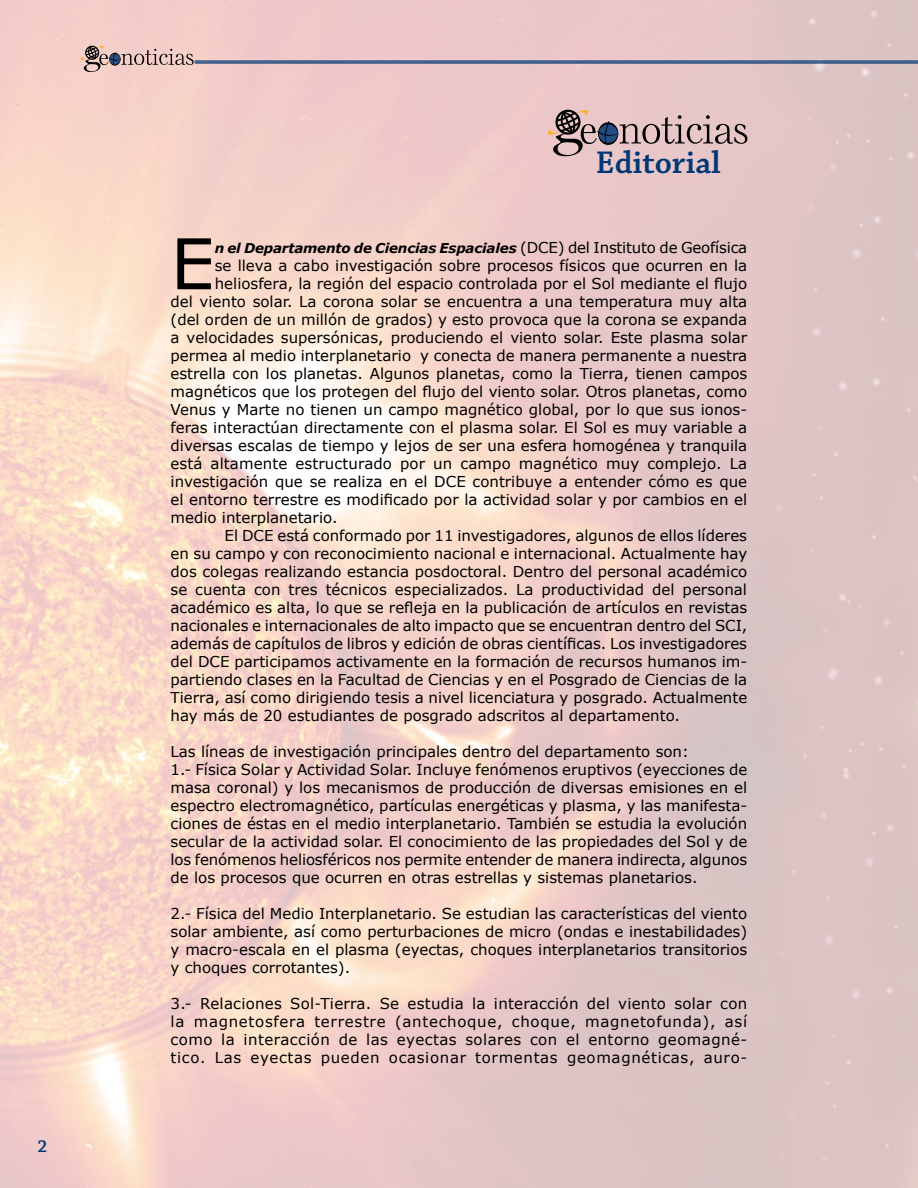
<style>
.page{position:relative;width:918px;height:1188px;background:#fff}
.page>*{position:absolute;margin:0;border:0;box-sizing:border-box;transform-origin:0 0}
.t1{font:70.05px "Verdana";color:#000}
.t2{font:600 33px "Chaparral Pro";letter-spacing:.005em;color:#003876}
.t3{font:600 18px "Chaparral Pro";color:#003876}
.t4{font:15px/18px "Verdana";color:#000;text-align:justify}
.t5{font:italic 700 13.5px "Verdana";letter-spacing:-.015em;color:#000}
.s1{font-weight:400;font-style:normal;font-size:15px}
</style>
<div class="page">
<img style="left:0;top:0;width:918px;height:1188px">
<svg style="left:545px;top:109px;width:202px;height:47px;background:#bda2a3"></svg>
<svg style="left:79px;top:45px;width:115px;height:27px;background:#c8aaa5"></svg>
<hr style="left:195px;top:61px;width:723px;height:1px;background:#003876">
<hr style="left:195px;top:62px;width:723px;height:1px;background:#003876">
<hr style="left:195px;top:63px;width:723px;height:1px;background:#003876">
<p class="t3" style="left:38px;top:1136px;width:11px">2</p>
<h2 class="t2" style="left:596px;top:143px;width:126px">Editorial</h2>
<h1 class="t1" style="left:171px;top:219px;width:46px">E</h1>
<p class="t5" style="left:215px;top:240px;width:534px">n el Departamento de Ciencias Espaciales <span class="s1">(DCE) del Instituto de Geofísica</span></p>
<p class="t4" style="left:215px;top:256px;width:534px">se lleva a cabo investigación sobre procesos físicos que ocurren en la</p>
<p class="t4" style="left:215px;top:274px;width:534px">heliosfera, la región del espacio controlada por el Sol mediante el flujo</p>
<p class="t4" style="left:171px;top:292px;width:578px">del viento solar. La corona solar se encuentra a una temperatura muy alta</p>
<p class="t4" style="left:171px;top:310px;width:578px">(del orden de un millón de grados) y esto provoca que la corona se expanda</p>
<p class="t4" style="left:171px;top:328px;width:578px">a velocidades supersónicas, produciendo el viento solar. Este plasma solar</p>
<p class="t4" style="left:171px;top:346px;width:578px">permea al medio interplanetario y conecta de manera permanente a nuestra</p>
<p class="t4" style="left:171px;top:364px;width:578px">estrella con los planetas. Algunos planetas, como la Tierra, tienen campos</p>
<p class="t4" style="left:171px;top:382px;width:578px">magnéticos que los protegen del flujo del viento solar. Otros planetas, como</p>
<p class="t4" style="left:171px;top:400px;width:578px">Venus y Marte no tienen un campo magnético global, por lo que sus ionos-</p>
<p class="t4" style="left:171px;top:418px;width:578px">feras interactúan directamente con el plasma solar. El Sol es muy variable a</p>
<p class="t4" style="left:171px;top:436px;width:578px">diversas escalas de tiempo y lejos de ser una esfera homogénea y tranquila</p>
<p class="t4" style="left:171px;top:454px;width:578px">está altamente estructurado por un campo magnético muy complejo. La</p>
<p class="t4" style="left:171px;top:472px;width:578px">investigación que se realiza en el DCE contribuye a entender cómo es que</p>
<p class="t4" style="left:171px;top:490px;width:578px">el entorno terrestre es modificado por la actividad solar y por cambios en el</p>
<p class="t4" style="left:171px;top:508px;width:168px">medio interplanetario.</p>
<p class="t4" style="left:225px;top:526px;width:524px">El DCE está conformado por 11 investigadores, algunos de ellos líderes</p>
<p class="t4" style="left:171px;top:544px;width:578px">en su campo y con reconocimiento nacional e internacional. Actualmente hay</p>
<p class="t4" style="left:171px;top:562px;width:578px">dos colegas realizando estancia posdoctoral. Dentro del personal académico</p>
<p class="t4" style="left:171px;top:580px;width:578px">se cuenta con tres técnicos especializados. La productividad del personal</p>
<p class="t4" style="left:171px;top:598px;width:578px">académico es alta, lo que se refleja en la publicación de artículos en revistas</p>
<p class="t4" style="left:171px;top:616px;width:578px">nacionales e internacionales de alto impacto que se encuentran dentro del SCI,</p>
<p class="t4" style="left:171px;top:634px;width:578px">además de capítulos de libros y edición de obras científicas. Los investigadores</p>
<p class="t4" style="left:171px;top:652px;width:578px">del DCE participamos activamente en la formación de recursos humanos im-</p>
<p class="t4" style="left:171px;top:670px;width:578px">partiendo clases en la Facultad de Ciencias y en el Posgrado de Ciencias de la</p>
<p class="t4" style="left:171px;top:688px;width:578px">Tierra, así como dirigiendo tesis a nivel licenciatura y posgrado. Actualmente</p>
<p class="t4" style="left:171px;top:706px;width:511px">hay más de 20 estudiantes de posgrado adscritos al departamento.</p>
<p class="t4" style="left:171px;top:742px;width:578px;text-align:left">Las líneas de investigación principales dentro del departamento son:<br>1.- Física Solar y Actividad Solar. Incluye fenómenos eruptivos (eyecciones de masa coronal) y los mecanismos de producción de diversas emisiones en el espectro electromagnético, partículas energéticas y plasma, y las manifesta&shy;ciones de éstas en el medio interplanetario. También se estudia la evolución secular de la actividad solar. El conocimiento de las propiedades del Sol y de los fenómenos heliosféricos nos permite entender de manera indirecta, algunos de los procesos que ocurren en otras estrellas y sistemas planetarios.</p>
<p class="t4" style="left:171px;top:904px;width:578px">2.- Física del Medio Interplanetario. Se estudian las características del viento solar ambiente, así como perturbaciones de micro (ondas e inestabilidades) y macro-escala en el plasma (eyectas, choques interplanetarios transitorios y choques corrotantes).</p>
<p class="t4" style="left:171px;top:994px;width:578px">3.- Relaciones Sol-Tierra. Se estudia la interacción del viento solar con la magnetosfera terrestre (antechoque, choque, magnetofunda), así como la interacción de las eyectas solares con el entorno geomagné&shy;tico. Las eyectas pueden ocasionar tormentas geomagnéticas, auro-</p>
</div>
